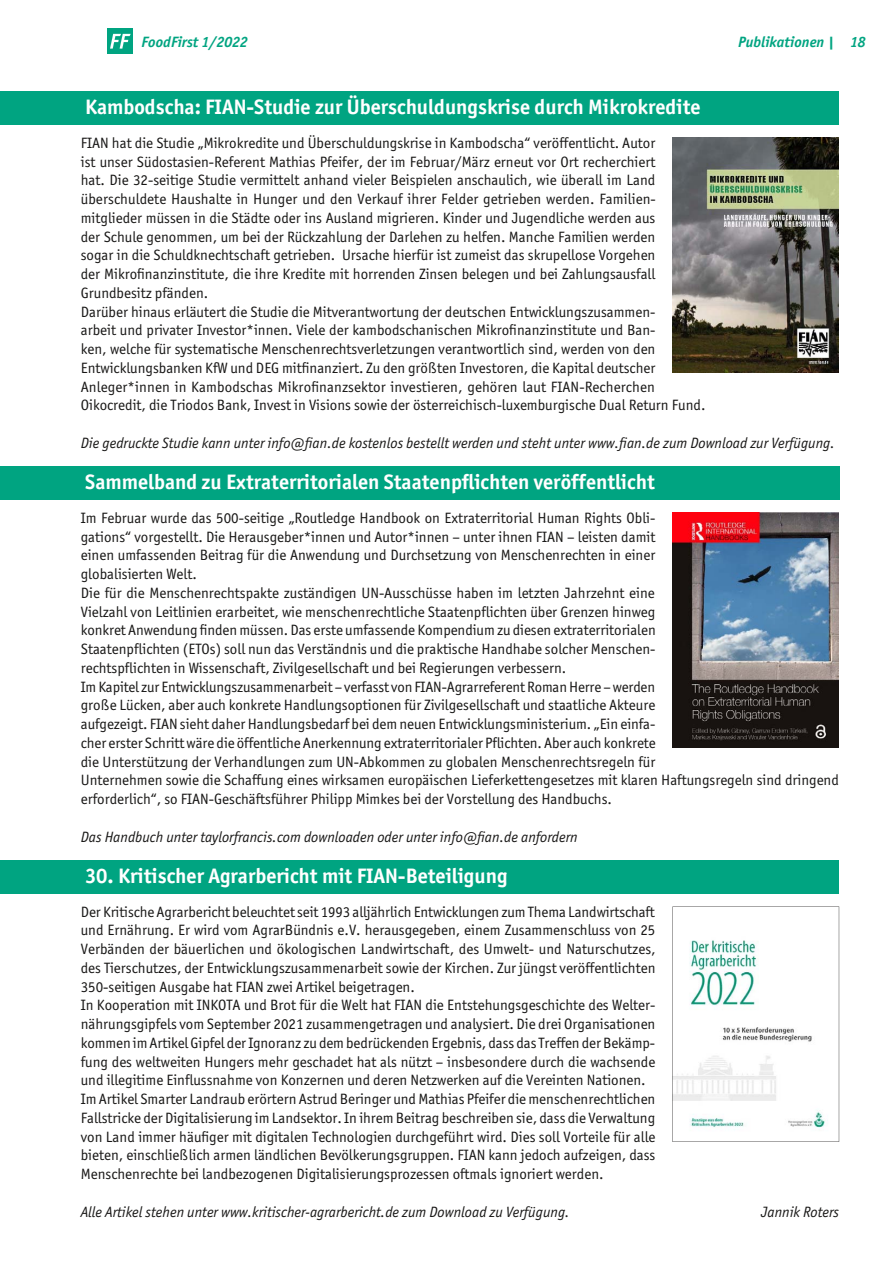
<style>
.page{position:relative;width:893px;height:1263px;background:#fff}
.page>*{position:absolute;margin:0;border:0;box-sizing:border-box;transform-origin:0 0}
.t1{font:700 21px "Officina Sans ITC";color:#fff}
.t2{font:15px/18.8px "Officina Sans ITC Boo";color:#181716}
.t3{font:15px "Officina Sans ITC Boo It";color:#181716}
.t4{font:italic 700 15px "Officina Sans ITC";color:#00a481}
</style>
<div class="page">
<svg style="left:672px;top:906px;width:167px;height:236px"></svg>
<img style="left:672px;top:512px;width:167px;height:236px">
<img style="left:672px;top:137px;width:167px;height:236px">
<div style="left:108px;top:28px;width:25px;height:26px;background:#00a481"></div>
<svg style="left:110px;top:34px;width:21px;height:15px"></svg>
<div style="left:0;top:91px;width:839px;height:34px;background:#00a481"></div>
<div style="left:0;top:860px;width:839px;height:34px;background:#00a481"></div>
<div style="left:0;top:466px;width:839px;height:34px;background:#00a481"></div>
<p class="t4" style="left:142px;top:33px;width:108px">FoodFirst 1/2022</p>
<p class="t4" style="left:738px;top:33px;width:129px">Publikationen | 18</p>
<h1 class="t1" style="left:85px;top:94px;width:617px">Kambodscha: FIAN-studie zur Überschuldungskrise durch Mikrokredite</h1>
<p class="t2" style="left:81px;top:133px;width:626px">FIAN hat die Studie „Mikrokredite und überschuldungskrise in Kambodscha“ veröffentlicht. Autor<br>ist unser Südostasien-Referent Mathias Pfeifer, der im Februar/März erneut vor Ort recherchiert<br>hat. Die 32-seitige Studie vermittelt anhand vieler Beispielen anschaulich, wie überall im Land überschuldete Haushalte in Hunger und den Verkauf ihrer Felder getrieben werden. Familien&shy;mitglieder müssen in die Städte oder ins Ausland migrieren. Kinder und Jugendliche werden aus<br>der Schule genommen, um bei der Rückzahlung der Darlehen zu helfen. Manche Familien werden<br>sogar in die Schuldknechtschaft getrieben. Ursache hierfür ist zumeist das skrupellose Vorgehen<br>der Mikrofinanzinstitute, die ihre Kredite mit horrenden Zinsen belegen und bei Zahlungsausfall Grundbesitz pfänden.<br>Darüber hinaus erläutert die Studie die Mitverantwortung der deutschen Entwicklungszusammen-<br>arbeit und privater Investor*innen. Viele der kambodschanischen Mikrofinanzinstitute und Ban-<br>ken, welche für systematische Menschenrechtsverletzungen verantwortlich sind, werden von den Entwicklungsbanken KfW und DEG mitfinanziert. Zu den größten Investoren, die Kapital deutscher Anleger*innen in Kambodschas Mikrofinanzsektor investieren, gehören laut FIAN-Recherchen Oikocredit, die Triodos Bank, Invest in Visions sowie der österreichisch-luxemburgische Dual Return Fund.</p>
<p class="t3" style="left:81px;top:434px;width:756px">Die gedruckte Studie kann unter info@fian.de kostenlos bestellt werden und steht unter www.fian.de zum Download zur Verfügung.</p>
<h1 class="t1" style="left:85px;top:469px;width:571px">sammelband zu Extraterritorialen staatenpflichten veröffentlicht</h1>
<p class="t2" style="left:81px;top:508px;width:760px">Im Februar wurde das 500-seitige „Routledge Handbook on Extraterritorial Human Rights Obli-<br>gations“ vorgestellt. Die Herausgeber*innen und Autor*innen – unter ihnen FIAN – leisten damit<br>einen umfassenden Beitrag für die Anwendung und Durchsetzung von Menschenrechten in einer<br>globalisierten Welt.<br>Die für die Menschenrechtspakte zuständigen UN-Ausschüsse haben im letzten Jahrzehnt eine<br>Vielzahl von Leitlinien erarbeitet, wie menschenrechtliche Staatenpflichten über Grenzen hinweg<br>konkret Anwendung finden müssen. Das erste umfassende Kompendium zu diesen extraterritorialen<br>Staatenpflichten (ETOs) soll nun das Verständnis und die praktische Handhabe solcher Menschen-<br>rechtspflichten in Wissenschaft, Zivilgesellschaft und bei Regierungen verbessern.<br>Im Kapitel zur Entwicklungszusammenarbeit – verfasst von FIAN-Agrarreferent Roman Herre – werden<br>große Lücken, aber auch konkrete Handlungsoptionen für Zivilgesellschaft und staatliche Akteure<br>aufgezeigt. FIAN sieht daher Handlungsbedarf bei dem neuen Entwicklungsministerium. „Ein einfa-<br>cher erster Schritt wäre die öffentliche Anerkennung extraterritorialer Pflichten. Aber auch konkrete<br>die Unterstützung der Verhandlungen zum UN-Abkommen zu globalen Menschenrechtsregeln für<br>Unternehmen sowie die Schaffung eines wirksamen europäischen Lieferkettengesetzes mit klaren Haftungsregeln sind dringend erforderlich“, so FIAN-Geschäftsführer Philipp Mimkes bei der Vorstellung des Handbuchs.</p>
<p class="t3" style="left:81px;top:828px;width:498px">Das Handbuch unter taylorfrancis.com downloaden oder unter info@fian.de anfordern</p>
<h1 class="t1" style="left:85px;top:863px;width:424px">30. Kritischer Agrarbericht mit FIAN-beteiligung</h1>
<p class="t2" style="left:81px;top:902px;width:576px">Der Kritische Agrarbericht beleuchtet seit 1993 alljährlich Entwicklungen zum Thema Landwirtschaft und Ernährung. Er wird vom AgrarBündnis e.V. herausgegeben, einem Zusammenschluss von 25<br>Verbänden der bäuerlichen und ökologischen Landwirtschaft, des Umwelt- und Naturschutzes, des Tierschutzes, der Entwicklungszusammenarbeit sowie der Kirchen. Zur jüngst veröffentlichten 350-seitigen Ausgabe hat FIAN zwei Artikel beigetragen.<br>In Kooperation mit INKOTA und Brot für die Welt hat FIAN die Entstehungsgeschichte des Welter&shy;nährungsgipfels vom September 2021 zusammengetragen und analysiert. Die drei Organisationen kommen im Artikel Gipfel der Ignoranz zu dem bedrückenden Ergebnis, dass das Treffen der Bekämp&shy;fung des weltweiten Hungers mehr geschadet hat als nützt – insbesondere durch die wachsende und illegitime Einflussnahme von Konzernen und deren Netzwerken auf die Vereinten Nationen.<br>Im Artikel Smarter Landraub erörtern Astrud Beringer und Mathias Pfeifer die menschenrechtlichen Fallstricke der Digitalisierung im Landsektor. In ihrem Beitrag beschreiben sie, dass die Verwaltung von Land immer häufiger mit digitalen Technologien durchgeführt wird. Dies soll Vorteile für alle bieten, einschließlich armen ländlichen Bevölkerungsgruppen. FIAN kann jedoch aufzeigen, dass Menschenrechte bei landbezogenen Digitalisierungsprozessen oftmals ignoriert werden.</p>
<p class="t3" style="left:81px;top:1203px;width:490px">Alle Artikel stehen unter www.kritischer-agrarbericht.de zum Download zu Verfügung.</p>
<p class="t3" style="left:761px;top:1203px;width:80px">Jannik Roters</p>
</div>
